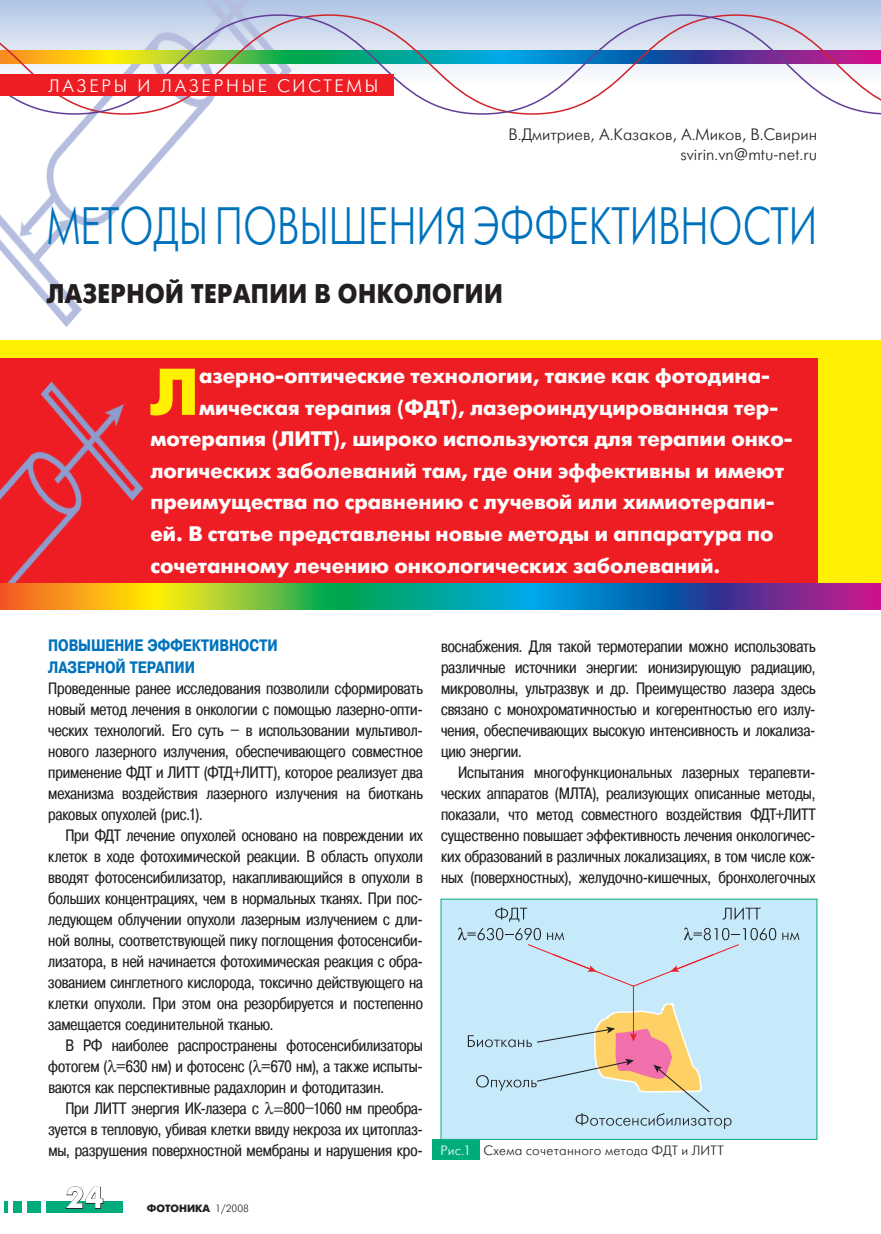
<style>
.page{position:relative;width:881px;height:1234px;background:#fff}
.page>*{position:absolute;margin:0;border:0;box-sizing:border-box;transform-origin:0 0}
.t1{font:700 66px "Futuris C";color:#fff101}
.t2{font:52.5px "Futuris C";color:#0072bc;scale:.75 1}
.t3{font:700 30px "Futuris C";color:#fff}
.t4{font:700 27px "Futuris C";letter-spacing:.02em;color:#231f20;scale:.89 1}
.t5{font:700 21px "Futuris C";color:#fff}
.t6{font:18px "Futuris C";letter-spacing:.15em;color:#fff}
.t7{font:16.5px/21px "Pragmatica Cond C";color:#231f20;text-align:justify}
.t8{font:16.5px/19.8px "Futuris Light C";color:#231f20;text-align:right}
.t9{font:700 16.5px/21px "Pragmatica Cond C";letter-spacing:-.005em;color:#0072bc}
.t10{font:13.5px "Futuris C";letter-spacing:.02em;color:#231f20}
.t11{font:700 10.5px "Futuris C";color:#231f20}
.s1{font-weight:400}
.s2{color:#fff}
</style>
<div class="page">
<img style="left:0;top:0;width:326px;height:327px">
<svg style="left:0;top:14px;width:880px;height:101px"></svg>
<div style="left:0;top:340px;width:880px;height:248px;background:#fff101"></div>
<div style="left:0;top:358px;width:816px;height:230px;background:#ee1d23"></div>
<img style="left:0;top:381px;width:144px;height:202px">
<svg style="left:0;top:583px;width:880px;height:26px;background:#618972"></svg>
<div style="left:432px;top:1138px;width:47px;height:21px;background:#00ac7c"></div>
<div style="left:441px;top:898px;width:375px;height:241px;background:#c6eafa"></div>
<hr style="left:632px;top:985px;width:1px;height:50px;background:#ee1d23">
<svg style="left:467px;top:1002px;width:264px;height:126px"></svg>
<svg style="left:457px;top:907px;width:319px;height:80px"></svg>
<svg style="left:782px;top:932px;width:17px;height:8px"></svg>
<div style="left:0;top:74px;width:393px;height:22px;background:#ee1d23"></div>
<div style="left:47px;top:1201px;width:76px;height:11px;background:#00ac7c"></div>
<div style="left:27px;top:1201px;width:14px;height:11px;background:#00ac7c"></div>
<div style="left:13px;top:1201px;width:9px;height:11px;background:#00ac7c"></div>
<hr style="left:4px;top:1201px;width:4px;height:11px;background:#00ac7c">
<svg style="left:65px;top:1186px;width:39px;height:23px"></svg>
<p class="t6" style="left:48px;top:77px;width:54px">лазеры</p>
<p class="t6" style="left:137px;top:77px;width:78px">и лазерные</p>
<p class="t6" style="left:277px;top:77px;width:16px">системы</p>
<p class="t8" style="left:508px;top:125px;width:310px">В.Дмитриев, А.Казаков, А.Миков, В.Свирин svirin.vn@mtu-net.ru</p>
<h2 class="t2" style="left:47px;top:199px;width:1028px">МЕТОДЫ ПОВЫШЕНИЯ ЭФФЕКТИВНОСТИ</h2>
<h3 class="t4" style="left:47px;top:278px;width:513px">ЛАЗЕРНОЙ ТЕРАПИИ В ОНКОЛОГИИ</h3>
<h1 class="t1" style="left:150px;top:355px;width:50px">Л</h1>
<p class="t5" style="left:199px;top:364px;width:572px">азерно-оптические технологии, такие как фотодина-</p>
<p class="t5" style="left:199px;top:396px;width:580px">мическая терапия (ФДТ), лазероиндуцированная тер-</p>
<p class="t5" style="left:150px;top:427px;width:643px">мотерапия (ЛИТТ), широко используются для терапии онко-</p>
<p class="t5" style="left:150px;top:459px;width:635px">логических заболеваний там, где они эффективны и имеют</p>
<p class="t5" style="left:150px;top:490px;width:625px">преимущества по сравнению с лучевой или химиотерапи-</p>
<p class="t5" style="left:150px;top:522px;width:624px">ей. В статье представлены новые методы и аппаратура по</p>
<p class="t5" style="left:150px;top:553px;width:571px">сочетанному лечению онкологических заболеваний.</p>
<p class="t9" style="left:48px;top:635px;width:231px">Повышение эффективности лазерной терапии</p>
<p class="t7" style="left:48px;top:677px;width:376px">Проведенные ранее исследования позволили сформировать новый метод лечения в онкологии с помощью лазерно-опти&shy;ческих технологий. Его суть – в использовании мультивол&shy;нового лазерного излучения, обеспечивающего совместное применение ФДТ и ЛИТТ (ФТД+ЛИТТ), которое реализует два механизма воздействия лазерного излучения на биоткань раковых опухолей (рис.1).</p>
<p class="t7" style="left:48px;top:824px;width:376px;text-indent:17px">При ФДТ лечение опухолей основано на повреждении их клеток в ходе фотохимической реакции. В область опухоли вводят фотосенсибилизатор, накапливающийся в опухоли в больших концентрациях, чем в нормальных тканях. При пос&shy;ледующем облучении опухоли лазерным излучением с дли&shy;ной волны, соответствующей пику поглощения фотосенсиби&shy;лизатора, в ней начинается фотохимическая реакция с обра&shy;зованием синглетного кислорода, токсично действующего на клетки опухоли. При этом она резорбируется и постепенно замещается соединительной тканью.</p>
<p class="t7" style="left:65px;top:1034px;width:359px">В РФ наиболее распространены фотосенсибилизаторы</p>
<p class="t7" style="left:48px;top:1055px;width:376px">фотогем ( =630 нм) и фотосенс ( =670 нм), а также испыты-</p>
<p class="t7" style="left:48px;top:1076px;width:337px">ваются как перспективные радахлорин и фотодитазин.</p>
<p class="t7" style="left:65px;top:1097px;width:195px">При ЛИТТ энергия ИК-лазера с</p>
<p class="t7" style="left:48px;top:1097px;width:376px;text-indent:235px">800–1060 нм преобра&shy;зуется в тепловую, убивая клетки ввиду некроза их цитоплаз&shy;мы, разрушения поверхностной мембраны и нарушения кро-</p>
<h3 class="t3" style="left:66px;top:1180px;width:39px">24</h3>
<p class="t11" style="left:147px;top:1202px;width:103px">ФОТОНИКА <span class="s1">1/2008</span></p>
<p class="t7" style="left:441px;top:635px;width:376px">воснабжения. Для такой термотерапии можно использовать различные источники энергии: ионизирующую радиацию, микроволны, ультразвук и др. Преимущество лазера здесь связано с монохроматичностью и когерентностью его излу&shy;чения, обеспечивающих высокую интенсивность и локализа&shy;цию энергии.</p>
<p class="t7" style="left:441px;top:761px;width:376px;text-indent:17px">Испытания многофункциональных лазерных терапевти&shy;ческих аппаратов (МЛТА), реализующих описанные методы, показали, что метод совместного воздействия ФДТ+ЛИТТ существенно повышает эффективность лечения онкологичес&shy;ких образований в различных локализациях, в том числе кож&shy;ных (поверхностных), желудочно-кишечных, бронхолегочных</p>
<p class="t10" style="left:440px;top:1143px;width:285px"><span class="s2">Рис.1</span> Схема сочетанного метода ФДТ и ЛИТТ</p>
</div>
